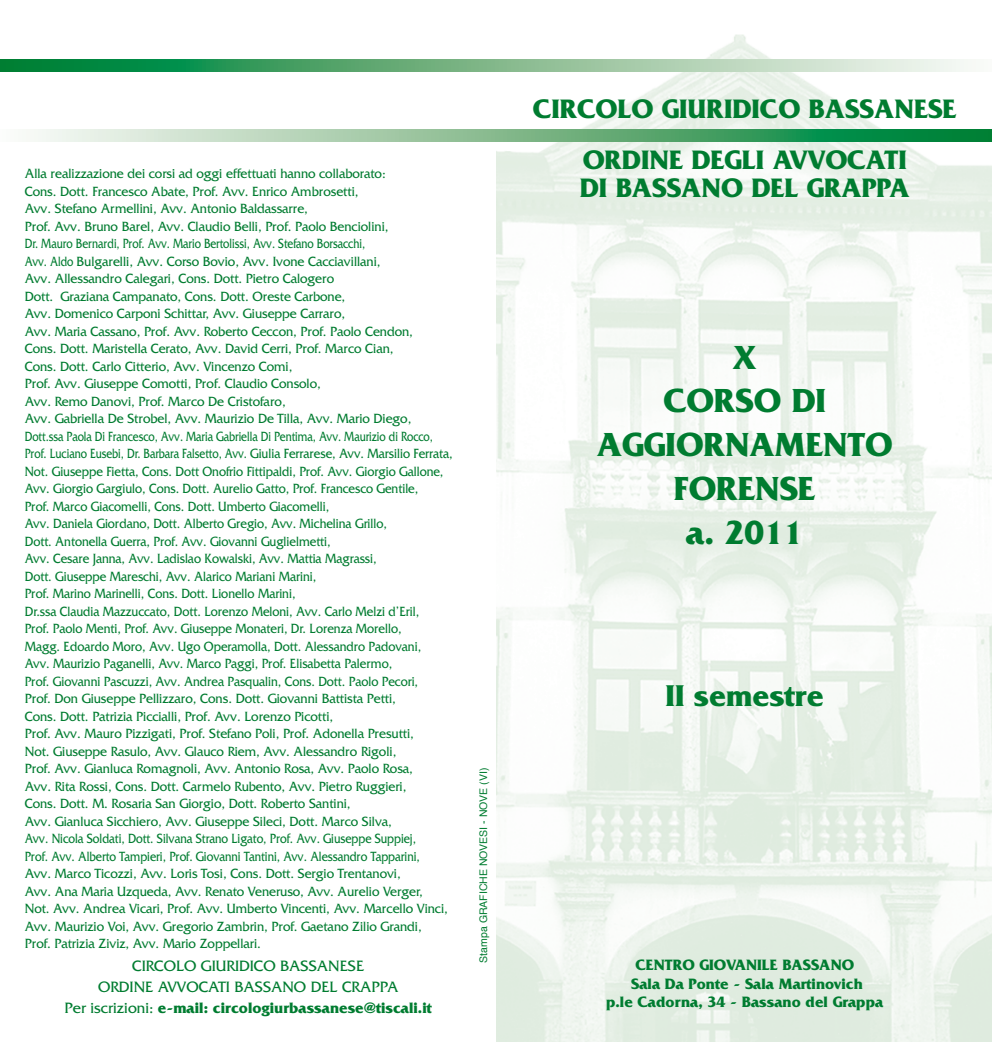
<style>
.page{position:relative;width:993px;height:1042px;background:#fff}
.page>*{position:absolute;margin:0;border:0;box-sizing:border-box;transform-origin:0 0}
.t1{font:700 35px/43.8px "Friz Quadrata";color:#007c30;text-align:center}
.t2{font:700 31.5px "Friz Quadrata";color:#007c30}
.t3{font:700 28px/51.1px "Friz Quadrata";color:#007c30;text-align:center}
.t4{font:15.75px/21px "Friz Quadrata";color:#007c30;text-align:center}
.t5{font:700 15.75px/18.9px "Friz Quadrata";color:#007c30;text-align:center}
.t6{font:14px/17.5px "Friz Quadrata";letter-spacing:-.005em;color:#007c30;scale:.95 1}
.t7{font:10.5px "Helvetica";color:#007c30}
.s1{font-weight:700}
</style>
<div class="page">
<img style="left:496px;top:35px;width:494px;height:1007px">
<svg style="left:0;top:60px;width:990px;height:11px"></svg>
<svg style="left:34px;top:130px;width:956px;height:11px"></svg>
<p class="t6" style="left:25px;top:165px;width:452px">Alla realizzazione dei corsi ad oggi effettuati hanno collaborato:<br>Cons. Dott. Francesco Abate, Prof. Avv. Enrico Ambrosetti,<br>Avv. Stefano Armellini, Avv. Antonio Baldassarre,<br>Prof. Avv. Bruno Barel, Avv. Claudio Belli, Prof. Paolo Benciolini,<br>Dr. Mauro Bernardi, Prof. Avv. Mario Bertolissi, Avv. Stefano Borsacchi,<br>Avv. Aldo Bulgarelli, Avv. Corso Bovio, Avv. Ivone Cacciavillani,<br>Avv. Allessandro Calegari, Cons. Dott. Pietro Calogero<br>Dott. Graziana Campanato, Cons. Dott. Oreste Carbone,<br>Avv. Domenico Carponi Schittar, Avv. Giuseppe Carraro,<br>Avv. Maria Cassano, Prof. Avv. Roberto Ceccon, Prof. Paolo Cendon,<br>Cons. Dott. Maristella Cerato, Avv. David Cerri, Prof. Marco Cian,<br>Cons. Dott. Carlo Citterio, Avv. Vincenzo Comi,<br>Prof. Avv. Giuseppe Comotti, Prof. Claudio Consolo,<br>Avv. Remo Danovi, Prof. Marco De Cristofaro,<br>Avv. Gabriella De Strobel, Avv. Maurizio De Tilla, Avv. Mario Diego, Dott.ssa Paola Di Francesco, Avv. Maria Gabriella Di Pentima, Avv. Maurizio di Rocco, Prof. Luciano Eusebi, Dr. Barbara Falsetto, Avv. Giulia Ferrarese, Avv. Marsilio Ferrata, Not. Giuseppe Fietta, Cons. Dott Onofrio Fittipaldi, Prof. Avv. Giorgio Gallone, Avv. Giorgio Gargiulo, Cons. Dott. Aurelio Gatto, Prof. Francesco Gentile,<br>Prof. Marco Giacomelli, Cons. Dott. Umberto Giacomelli,<br>Avv. Daniela Giordano, Dott. Alberto Gregio, Avv. Michelina Grillo,<br>Dott. Antonella Guerra, Prof. Avv. Giovanni Guglielmetti,<br>Avv. Cesare Janna, Avv. Ladislao Kowalski, Avv. Mattia Magrassi,<br>Dott. Giuseppe Mareschi, Avv. Alarico Mariani Marini,<br>Prof. Marino Marinelli, Cons. Dott. Lionello Marini,<br>Dr.ssa Claudia Mazzuccato, Dott. Lorenzo Meloni, Avv. Carlo Melzi d’Eril,<br>Prof. Paolo Menti, Prof. Avv. Giuseppe Monateri, Dr. Lorenza Morello,<br>Magg. Edoardo Moro, Avv. Ugo Operamolla, Dott. Alessandro Padovani,<br>Avv. Maurizio Paganelli, Avv. Marco Paggi, Prof. Elisabetta Palermo,<br>Prof. Giovanni Pascuzzi, Avv. Andrea Pasqualin, Cons. Dott. Paolo Pecori,<br>Prof. Don Giuseppe Pellizzaro, Cons. Dott. Giovanni Battista Petti,<br>Cons. Dott. Patrizia Piccialli, Prof. Avv. Lorenzo Picotti,<br>Prof. Avv. Mauro Pizzigati, Prof. Stefano Poli, Prof. Adonella Presutti,<br>Not. Giuseppe Rasulo, Avv. Glauco Riem, Avv. Alessandro Rigoli,<br>Prof. Avv. Gianluca Romagnoli, Avv. Antonio Rosa, Avv. Paolo Rosa,<br>Avv. Rita Rossi, Cons. Dott. Carmelo Rubento, Avv. Pietro Ruggieri,<br>Cons. Dott. M. Rosaria San Giorgio, Dott. Roberto Santini,<br>Avv. Gianluca Sicchiero, Avv. Giuseppe Sileci, Dott. Marco Silva,<br>Avv. Nicola Soldati, Dott. Silvana Strano Ligato, Prof. Avv. Giuseppe Suppiej,<br>Prof. Avv. Alberto Tampieri, Prof. Giovanni Tantini, Avv. Alessandro Tapparini,<br>Avv. Marco Ticozzi, Avv. Loris Tosi, Cons. Dott. Sergio Trentanovi,<br>Avv. Ana Maria Uzqueda, Avv. Renato Veneruso, Avv. Aurelio Verger,<br>Not. Avv. Andrea Vicari, Prof. Avv. Umberto Vincenti, Avv. Marcello Vinci, Avv. Maurizio Voi, Avv. Gregorio Zambrin, Prof. Gaetano Zilio Grandi,<br>Prof. Patrizia Ziviz, Avv. Mario Zoppellari.</p>
<p class="t4" style="left:65px;top:955px;width:368px">CIRCOLO GIURIDICO BASSANESE<br>ORDINE AVVOCATI BASSANO DEL CRAPPA<br>Per iscrizioni: <span class="s1">e-mail: circologiurbassanese@tiscali.it</span></p>
<p class="t7" style="left:479px;top:962px;width:196px;rotate:-90deg">Stampa GRAFICHE NOVESI - NOVE (VI)</p>
<h3 class="t3" style="left:532px;top:83px;width:425px">CIRCOLO GIURIDICO BASSANESE<br>ORDINE DEGLI AVVOCATI</h3>
<h3 class="t3" style="left:579px;top:162px;width:331px">DI BASSANO DEL GRAPPA</h3>
<h1 class="t1" style="left:596px;top:335px;width:297px">X<br>CORSO DI<br>AGGIORNAMENTO<br>FORENSE<br>a. 2011</h1>
<h2 class="t2" style="left:665px;top:679px;width:160px">II semestre</h2>
<p class="t5" style="left:606px;top:955px;width:279px">CENTRO GIOVANILE BASSANO<br>Sala Da Ponte - Sala Martinovich<br>p.le Cadorna, 34 - Bassano del Grappa</p>
</div>
